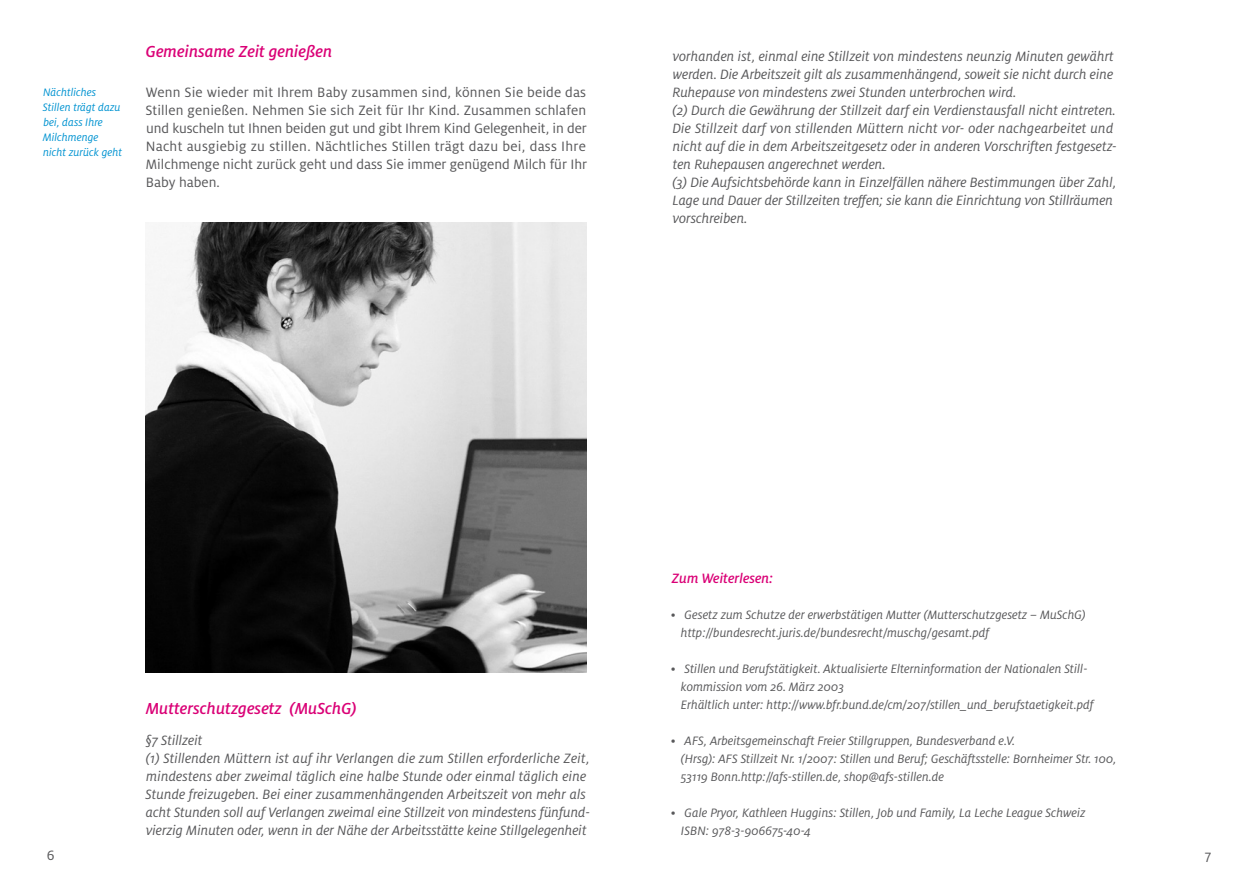
<style>
.page{position:relative;width:1259px;height:893px;background:#fff}
.page>*{position:absolute;margin:0;border:0;box-sizing:border-box;transform-origin:0 0}
.t1{font:italic 500 17.7px "Milo OT";color:#da0076}
.t2{font:italic 15px/18px "Milo OT";color:#58585a}
.t3{font:15px/18px "Milo OT";color:#58585a;text-align:justify}
.t4{font:italic 500 15px "Milo OT";color:#da0076}
.t5{font:italic 13.5px/18px "Milo OT";color:#58585a}
.t6{font:italic 12px/15px "Milo OT";color:#0093d1}
</style>
<div class="page">
<img style="left:145px;top:222px;width:442px;height:451px">
<p class="t6" style="left:43px;top:85px;width:81px">Nächtliches<br>Stillen trägt dazu bei, dass Ihre<br>Milchmenge nicht zurück geht</p>
<p class="t1" style="left:146px;top:41px;width:188px">Gemeinsame Zeit genießen</p>
<p class="t3" style="left:145px;top:83px;width:443px">Wenn Sie wieder mit Ihrem Baby zusammen sind, können Sie beide das Stillen genießen. Nehmen Sie sich Zeit für Ihr Kind. Zusammen schlafen und kuscheln tut Ihnen beiden gut und gibt Ihrem Kind Gelegenheit, in der Nacht ausgiebig zu stillen. Nächtliches Stillen trägt dazu bei, dass Ihre Milchmenge nicht zurück geht und dass Sie immer genügend Milch für Ihr Baby haben.</p>
<p class="t2" style="left:672px;top:47px;width:446px">vorhanden ist, einmal eine Stillzeit von mindestens neunzig Minuten gewährt werden. Die Arbeitszeit gilt als zusammenhängend, soweit sie nicht durch eine Ruhepause von mindestens zwei Stunden unterbrochen wird.<br>(2) Durch die Gewährung der Stillzeit darf ein Verdienstausfall nicht eintreten.<br>Die Stillzeit darf von stillenden Müttern nicht vor- oder nachgearbeitet und nicht auf die in dem Arbeitszeitgesetz oder in anderen Vorschriften festgesetz&shy;ten Ruhepausen angerechnet werden.<br>(3) Die Aufsichtsbehörde kann in Einzelfällen nähere Bestimmungen über Zahl, Lage und Dauer der Stillzeiten treffen; sie kann die Einrichtung von Stillräumen vorschreiben.</p>
<p class="t1" style="left:146px;top:699px;width:212px">Mutterschutzgesetz (MuSchG)</p>
<p class="t2" style="left:145px;top:731px;width:446px">§7 Stillzeit<br>(1) Stillenden Müttern ist auf ihr Verlangen die zum Stillen erforderliche Zeit, mindestens aber zweimal täglich eine halbe Stunde oder einmal täglich eine Stunde freizugeben. Bei einer zusammenhängenden Arbeitszeit von mehr als acht Stunden soll auf Verlangen zweimal eine Stillzeit von mindestens fünfund&shy;vierzig Minuten oder, wenn in der Nähe der Arbeitsstätte keine Stillgelegenheit</p>
<p class="t4" style="left:672px;top:570px;width:103px">Zum Weiterlesen:</p>
<p class="t5" style="left:681px;top:605px;width:406px;text-indent:-10px">• Gesetz zum Schutze der erwerbstätigen Mutter (Mutterschutzgesetz – MuSchG) http://bundesrecht.juris.de/bundesrecht/muschg/gesamt.pdf</p>
<p class="t5" style="left:681px;top:659px;width:414px;text-indent:-10px">• Stillen und Berufstätigkeit. Aktualisierte Elterninformation der Nationalen Still&shy;kommission vom 26. März 2003<br>Erhältlich unter: http://www.bfr.bund.de/cm/207/stillen_und_berufstaetigkeit.pdf</p>
<p class="t5" style="left:681px;top:731px;width:437px;text-indent:-10px">• AFS, Arbeitsgemeinschaft Freier Stillgruppen, Bundesverband e.V.<br>(Hrsg): AFS Stillzeit Nr. 1/2007: Stillen und Beruf; Geschäftsstelle: Bornheimer Str. 100,<br>53119 Bonn.http://afs-stillen.de, shop@afs-stillen.de</p>
<p class="t5" style="left:681px;top:803px;width:406px;text-indent:-10px">• Gale Pryor, Kathleen Huggins: Stillen, Job und Family, La Leche League Schweiz<br>ISBN: 978-3-906675-40-4</p>
<p class="t3" style="left:47px;top:846px;width:9px">6</p>
<p class="t3" style="left:1205px;top:846px;width:8px">7</p>
</div>
